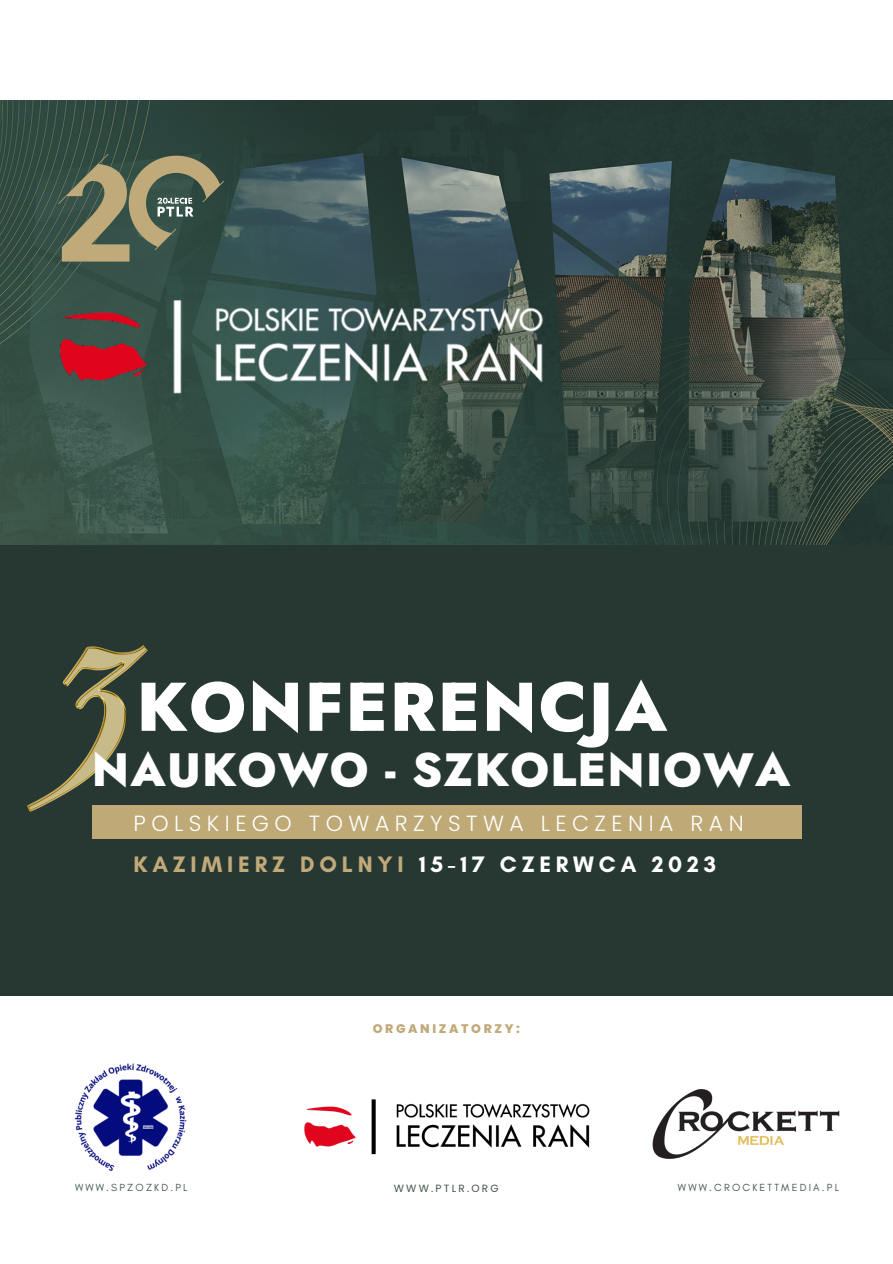
<style>
.page{position:relative;width:893px;height:1264px;background:#fff}
.page>*{position:absolute;margin:0;border:0;box-sizing:border-box;transform-origin:0 0}
.t1{font:800 68.7px "Jost";letter-spacing:.025em;color:#fff}
.t2{font:800 46.8px "Jost";letter-spacing:.025em;color:#fff}
.t3{font:700 22.8px "Glacial Indifference";letter-spacing:.21em;color:#fff}
.t4{font:300 21.9px "Poppins";letter-spacing:.25em;color:#fff}
.t5{font:800 12.45px "Poppins";letter-spacing:.21em;color:#c1aa7a}
.t6{font:10.5px "Glacial Indifference";letter-spacing:.21em;color:#425749}
.t7{font:10.5px "Poppins";letter-spacing:.21em;color:#425749}
.s1{color:#c1aa7a}
</style>
<div class="page">
<img style="left:304px;top:1099px;width:239px;height:55px">
<div style="left:0;top:540px;width:892px;height:455px;background:#273832"></div>
<img style="left:0;top:100px;width:892px;height:444px">
<img style="left:60px;top:284px;width:507px;height:123px">
<img style="left:27px;top:645px;width:121px;height:166px">
<div style="left:92px;top:805px;width:709px;height:33px;background:#bfaa77"></div>
<svg style="left:58px;top:154px;width:166px;height:107px"></svg>
<img style="left:543px;top:1089px;width:297px;height:70px">
<img style="left:74px;top:1063px;width:113px;height:108px">
<p class="t1" style="left:137px;top:657px;width:532px">KONFERENCJA</p>
<p class="t2" style="left:92px;top:736px;width:700px">NAUKOWO - SZKOLENIOWA</p>
<p class="t4" style="left:133px;top:808px;width:611px">POLSKIEGO TOWARZYSTWA LECZENIA RAN</p>
<p class="t3" style="left:133px;top:850px;width:584px"><span class="s1">KAZIMIERZ DOLNYI</span> 15-17 CZERWCA 2023</p>
<p class="t6" style="left:75px;top:1181px;width:114px">WWW.SPZOZKD.PL</p>
<p class="t5" style="left:373px;top:1020px;width:149px">ORGANIZATORZY:</p>
<p class="t7" style="left:394px;top:1181px;width:106px">WWW.PTLR.ORG</p>
<p class="t6" style="left:677px;top:1181px;width:163px">WWW.CROCKETTMEDIA.PL</p>
</div>
